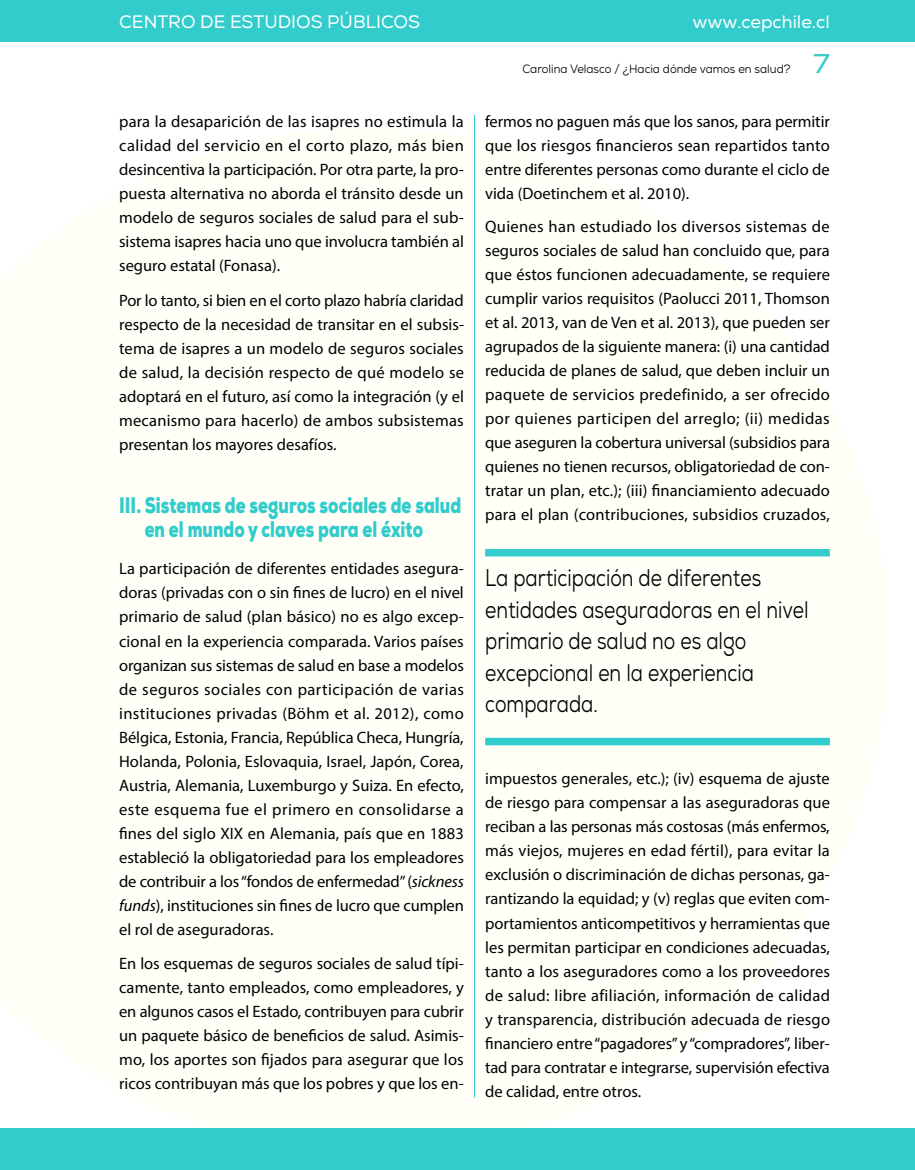
<style>
.page{position:relative;width:915px;height:1170px;background:#fff}
.page>*{position:absolute;margin:0;border:0;box-sizing:border-box;transform-origin:0 0}
.t1{font:27px "Nexa";color:#3cc;scale:1.1 1}
.t2{font:24px/31.5px "Nexa";color:#000;scale:.8 1}
.t3{font:900 22.5px/24px "Nexa";color:#3cc;text-align:center;scale:.75 1}
.t4{font:18px "Nexa";color:#fff}
.t5{font:16.5px/24px "Myriad Pro";color:#000;text-align:justify}
.t6{font:12px "Nexa";color:#000;scale:.93 1}
.s1{font-style:italic}
</style>
<div class="page">
<hr style="left:474px;top:115px;width:1px;height:982px;background:#3cc">
<div style="left:0;top:0;width:914px;height:41px;background:#3cc"></div>
<div style="left:0;top:1128px;width:914px;height:41px;background:#3cc"></div>
<div style="left:485px;top:549px;width:344px;height:7px;background:#3cc"></div>
<div style="left:485px;top:737px;width:344px;height:8px;background:#3cc"></div>
<p class="t4" style="left:119px;top:11px;width:302px">CENTRO DE ESTUDIOS PÚBLICOS</p>
<p class="t5" style="left:119px;top:109px;width:346px">para la desaparición de las isapres no estimula la calidad del servicio en el corto plazo, más bien desincentiva la participación. Por otra parte, la pro&shy;puesta alternativa no aborda el tránsito desde un modelo de seguros sociales de salud para el sub&shy;sistema isapres hacia uno que involucra también al seguro estatal (Fonasa).</p>
<p class="t5" style="left:119px;top:288px;width:346px">Por lo tanto, si bien en el corto plazo habría claridad respecto de la necesidad de transitar en el subsis&shy;tema de isapres a un modelo de seguros sociales de salud, la decisión respecto de qué modelo se adoptará en el futuro, así como la integración (y el mecanismo para hacerlo) de ambos subsistemas presentan los mayores desafíos.</p>
<h3 class="t3" style="left:119px;top:493px;width:457px">III. Sistemas de seguros sociales de salud en el mundo y claves para el éxito</h3>
<p class="t5" style="left:119px;top:556px;width:346px">La participación de diferentes entidades asegura&shy;doras (privadas con o sin fines de lucro) en el nivel primario de salud (plan básico) no es algo excep&shy;cional en la experiencia comparada. Varios países organizan sus sistemas de salud en base a modelos de seguros sociales con participación de varias instituciones privadas (Böhm et al. 2012), como Bélgica, Estonia, Francia, República Checa, Hungría, Holanda, Polonia, Eslovaquia, Israel, Japón, Corea, Austria, Alemania, Luxemburgo y Suiza. En efecto, este esquema fue el primero en consolidarse a fines del siglo XIX en Alemania, país que en 1883 estableció la obligatoriedad para los empleadores de contribuir a los “fondos de enfermedad” (<span class="s1">sickness funds</span>), instituciones sin fines de lucro que cumplen el rol de aseguradoras.</p>
<p class="t5" style="left:119px;top:951px;width:346px">En los esquemas de seguros sociales de salud típi&shy;camente, tanto empleados, como empleadores, y en algunos casos el Estado, contribuyen para cubrir un paquete básico de beneficios de salud. Asimis&shy;mo, los aportes son fijados para asegurar que los ricos contribuyan más que los pobres y que los en-</p>
<p class="t4" style="left:692px;top:11px;width:139px">www.cepchile.cl</p>
<p class="t6" style="left:522px;top:62px;width:289px">Carolina Velasco / ¿Hacia dónde vamos en salud?</p>
<h1 class="t1" style="left:812px;top:47px;width:17px">7</h1>
<p class="t5" style="left:485px;top:110px;width:346px">fermos no paguen más que los sanos, para permitir que los riesgos financieros sean repartidos tanto entre diferentes personas como durante el ciclo de vida (Doetinchem et al. 2010).</p>
<p class="t5" style="left:485px;top:214px;width:346px">Quienes han estudiado los diversos sistemas de seguros sociales de salud han concluido que, para que éstos funcionen adecuadamente, se requiere cumplir varios requisitos (Paolucci 2011, Thomson et al. 2013, van de Ven et al. 2013), que pueden ser agrupados de la siguiente manera: (i) una cantidad reducida de planes de salud, que deben incluir un paquete de servicios predefinido, a ser ofrecido por quienes participen del arreglo; (ii) medidas que aseguren la cobertura universal (subsidios para quienes no tienen recursos, obligatoriedad de con&shy;tratar un plan, etc.); (iii) financiamiento adecuado para el plan (contribuciones, subsidios cruzados,</p>
<h2 class="t2" style="left:485px;top:562px;width:406px">La participación de diferentes entidades aseguradoras en el nivel primario de salud no es algo excepcional en la experiencia comparada.</h2>
<p class="t5" style="left:485px;top:766px;width:346px">impuestos generales, etc.); (iv) esquema de ajuste de riesgo para compensar a las aseguradoras que reciban a las personas más costosas (más enfermos, más viejos, mujeres en edad fértil), para evitar la exclusión o discriminación de dichas personas, ga&shy;rantizando la equidad; y (v) reglas que eviten com&shy;portamientos anticompetitivos y herramientas que les permitan participar en condiciones adecuadas, tanto a los aseguradores como a los proveedores de salud: libre afiliación, información de calidad y transparencia, distribución adecuada de riesgo financiero entre “pagadores” y “compradores”, liber&shy;tad para contratar e integrarse, supervisión efectiva de calidad, entre otros.</p>
</div>
